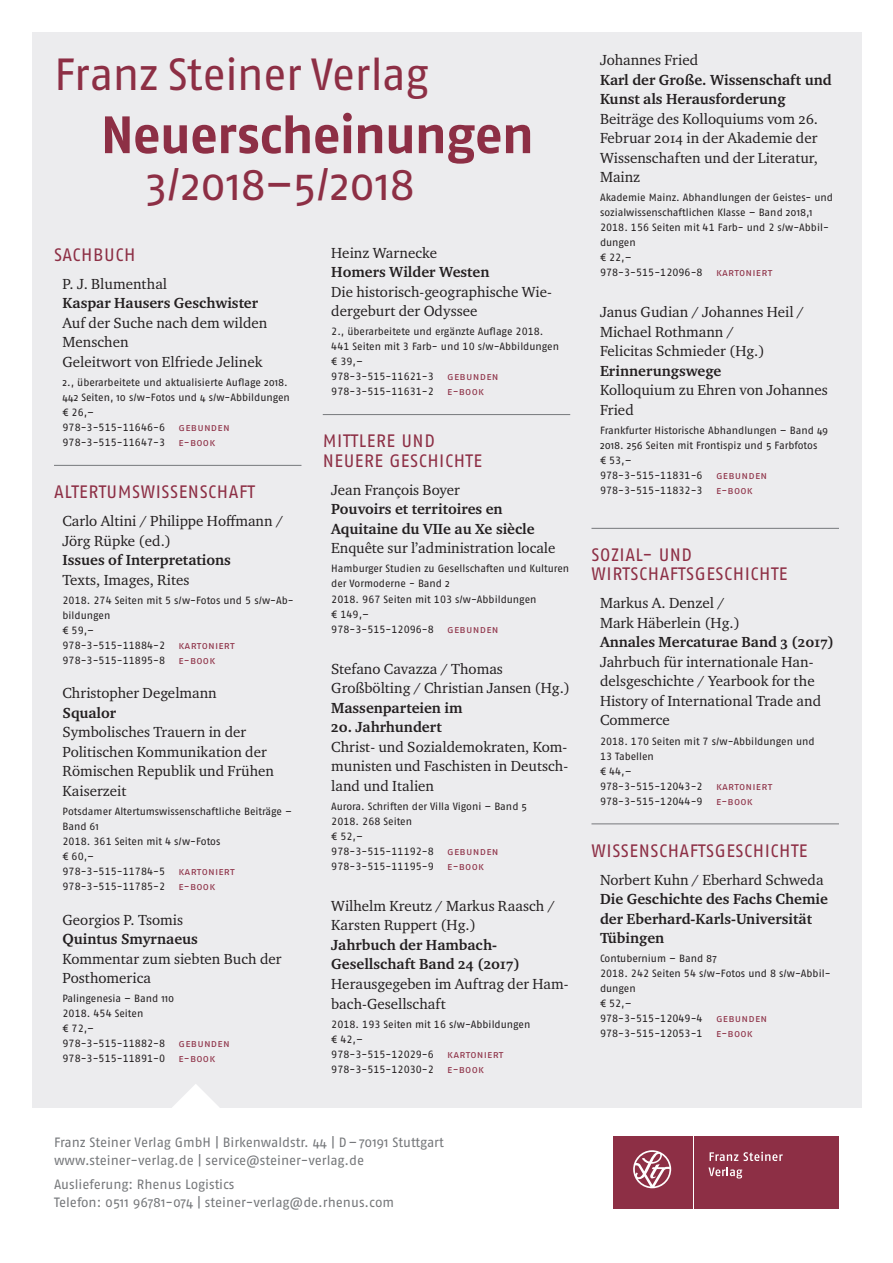
<style>
.page{position:relative;width:893px;height:1263px;background:#fff}
.page>*{position:absolute;margin:0;border:0;box-sizing:border-box;transform-origin:0 0}
.t1{font:700 52.5px "Fago Pro";letter-spacing:-.02em;color:#8d2f45}
.t2{font:45px "Fago Pro";letter-spacing:-.02em;color:#8d2f45}
.t3{font:18px/19.5px "Fago Pro";letter-spacing:.03em;color:#8d2f45}
.t4{font:15px/19.5px "Charter ITC Pro";color:#231f20}
.t5{font:700 15px/19.5px "Charter ITC Pro";color:#231f20}
.t6{font:13.5px/18px "Fago Pro";letter-spacing:-.005em;color:#76787b}
.t7{font:10.5px/15px "Fago Pro";color:#231f20}
.t8{font:10.5px "Fago Pro";letter-spacing:.02em;color:#8d2f45}
</style>
<div class="page">
<div style="left:32px;top:32px;width:829px;height:1076px;background:#ececee"></div>
<svg style="left:172px;top:1084px;width:47px;height:24px"></svg>
<div style="left:614px;top:1136px;width:79px;height:73px;background:#8d2f45"></div>
<div style="left:694px;top:1136px;width:145px;height:73px;background:#8d2f45"></div>
<svg style="left:710px;top:1152px;width:73px;height:9px"></svg>
<svg style="left:708px;top:1167px;width:34px;height:11px"></svg>
<svg style="left:633px;top:1150px;width:38px;height:39px"></svg>
<hr style="left:54px;top:465px;width:247px;height:1px;background:#76787b">
<hr style="left:323px;top:414px;width:247px;height:1px;background:#76787b">
<hr style="left:591px;top:528px;width:248px;height:1px;background:#76787b">
<hr style="left:591px;top:823px;width:248px;height:1px;background:#76787b">
<h2 class="t2" style="left:54px;top:47px;width:376px">Franz Steiner Verlag</h2>
<h1 class="t1" style="left:101px;top:103px;width:435px">Neuerscheinungen</h1>
<h2 class="t2" style="left:146px;top:158px;width:271px">3/2018–5/2018</h2>
<h3 class="t3" style="left:54px;top:245px;width:83px">SACHBUCH</h3>
<h3 class="t4" style="left:63px;top:274px;width:106px">P. J. Blumenthal</h3>
<h3 class="t5" style="left:63px;top:294px;width:197px">Kaspar Hausers Geschwister</h3>
<h3 class="t4" style="left:63px;top:313px;width:206px">Auf der Suche nach dem wilden<br>Menschen<br>Geleitwort von Elfriede Jelinek</h3>
<p class="t7" style="left:63px;top:375px;width:229px">2., überarbeitete und aktualisierte Auflage 2018.<br>442 Seiten, 10 s/w-Fotos und 4 s/w-Abbildungen € 26,–<br>978-3-515-11646-6</p>
<p class="t8" style="left:178px;top:421px;width:53px">gebunden</p>
<p class="t7" style="left:63px;top:435px;width:104px">978-3-515-11647-3</p>
<p class="t8" style="left:178px;top:436px;width:38px">e-Book</p>
<h3 class="t3" style="left:54px;top:482px;width:202px">ALTERTUMSWISSENSCHAFT</h3>
<h3 class="t4" style="left:63px;top:511px;width:222px">Carlo Altini / Philippe Hoffmann /<br>Jörg Rüpke (ed.)</h3>
<h3 class="t5" style="left:63px;top:550px;width:170px">Issues of Interpretations</h3>
<h3 class="t4" style="left:63px;top:569px;width:128px">Texts, Images, Rites</h3>
<p class="t7" style="left:63px;top:593px;width:233px">2018. 274 Seiten mit 5 s/w-Fotos und 5 s/w-Ab&shy;bildungen<br>€ 59,–<br>978-3-515-11884-2</p>
<p class="t8" style="left:178px;top:639px;width:58px">kartoniert</p>
<p class="t7" style="left:63px;top:653px;width:104px">978-3-515-11895-8</p>
<p class="t8" style="left:178px;top:654px;width:38px">e-Book</p>
<h3 class="t4" style="left:63px;top:683px;width:156px">Christopher Degelmann</h3>
<h3 class="t5" style="left:63px;top:703px;width:55px">Squalor</h3>
<h3 class="t4" style="left:63px;top:722px;width:213px">Symbolisches Trauern in der<br>Politischen Kommunikation der<br>Römischen Republik und Frühen<br>Kaiserzeit</h3>
<p class="t7" style="left:63px;top:804px;width:231px">Potsdamer Altertumswissenschaftliche Beiträge –<br>Band 61<br>2018. 361 Seiten mit 4 s/w-Fotos<br>€ 60,–<br>978-3-515-11784-5</p>
<p class="t8" style="left:178px;top:865px;width:58px">kartoniert</p>
<p class="t7" style="left:63px;top:879px;width:104px">978-3-515-11785-2</p>
<p class="t8" style="left:178px;top:880px;width:38px">e-Book</p>
<h3 class="t4" style="left:63px;top:909px;width:122px">Georgios P. Tsomis</h3>
<h3 class="t5" style="left:63px;top:929px;width:137px">Quintus Smyrnaeus</h3>
<h3 class="t4" style="left:63px;top:948px;width:221px">Kommentar zum siebten Buch der<br>Posthomerica</h3>
<p class="t7" style="left:63px;top:991px;width:113px">Palingenesia – Band 110<br>2018. 454 Seiten<br>€ 72,–<br>978-3-515-11882-8</p>
<p class="t8" style="left:178px;top:1037px;width:53px">Gebunden</p>
<p class="t7" style="left:63px;top:1051px;width:104px">978-3-515-11891-0</p>
<p class="t8" style="left:178px;top:1052px;width:38px">e-Book</p>
<h3 class="t4" style="left:331px;top:243px;width:107px">Heinz Warnecke</h3>
<h3 class="t5" style="left:331px;top:262px;width:160px">Homers Wilder Westen</h3>
<h3 class="t4" style="left:331px;top:282px;width:222px">Die historisch-geographische Wie&shy;dergeburt der Odyssee</h3>
<p class="t7" style="left:331px;top:324px;width:229px">2., überarbeitete und ergänzte Auflage 2018.<br>441 Seiten mit 3 Farb- und 10 s/w-Abbildungen € 39,–<br>978-3-515-11621-3</p>
<p class="t8" style="left:447px;top:370px;width:53px">Gebunden</p>
<p class="t7" style="left:331px;top:384px;width:104px">978-3-515-11631-2</p>
<p class="t8" style="left:447px;top:385px;width:38px">e-Book</p>
<h3 class="t3" style="left:323px;top:431px;width:161px">MITTLERE UND<br>NEUERE GESCHICHTE</h3>
<h3 class="t4" style="left:331px;top:480px;width:130px">Jean François Boyer</h3>
<h3 class="t5" style="left:331px;top:499px;width:205px">Pouvoirs et territoires en<br>Aquitaine du VIIe au Xe siècle</h3>
<h3 class="t4" style="left:331px;top:538px;width:226px">Enquête sur l’administration locale</h3>
<p class="t7" style="left:331px;top:561px;width:239px">Hamburger Studien zu Gesellschaften und Kulturen der Vormoderne - Band 2<br>2018. 967 Seiten mit 103 s/w-Abbildungen<br>€ 149,–<br>978-3-515-12096-8</p>
<p class="t8" style="left:447px;top:622px;width:53px">gebunden</p>
<h3 class="t4" style="left:331px;top:658px;width:240px">Stefano Cavazza / Thomas<br>Großbölting / Christian Jansen (Hg.)</h3>
<h3 class="t5" style="left:331px;top:698px;width:133px">Massenparteien im</h3>
<h3 class="t5" style="left:331px;top:717px;width:112px">20. Jahrhundert</h3>
<h3 class="t4" style="left:331px;top:736px;width:238px;text-align:justify">Christ- und Sozialdemokraten, Kom&shy;munisten und Faschisten in Deutsch&shy;land und Italien</h3>
<p class="t7" style="left:331px;top:799px;width:197px">Aurora. Schriften der Villa Vigoni – Band 5<br>2018. 268 Seiten<br>€ 52,–<br>978-3-515-11192-8</p>
<p class="t8" style="left:447px;top:845px;width:53px">gebunden</p>
<p class="t7" style="left:331px;top:859px;width:104px">978-3-515-11195-9</p>
<p class="t8" style="left:447px;top:860px;width:38px">e-Book</p>
<h3 class="t4" style="left:331px;top:896px;width:225px">Wilhelm Kreutz / Markus Raasch /<br>Karsten Ruppert (Hg.)</h3>
<h3 class="t5" style="left:331px;top:935px;width:190px">Jahrbuch der Hambach-<br>Gesellschaft Band 24 (2017)</h3>
<h3 class="t4" style="left:331px;top:974px;width:239px">Herausgegeben im Auftrag der Ham&shy;bach-Gesellschaft</h3>
<p class="t7" style="left:331px;top:1016px;width:201px">2018. 193 Seiten mit 16 s/w-Abbildungen € 42,–<br>978-3-515-12029-6</p>
<p class="t8" style="left:447px;top:1048px;width:58px">kartoniert</p>
<p class="t7" style="left:331px;top:1061px;width:104px">978-3-515-12030-2</p>
<p class="t8" style="left:447px;top:1063px;width:38px">e-Book</p>
<h3 class="t4" style="left:600px;top:50px;width:100px">Johannes Fried</h3>
<h3 class="t5" style="left:600px;top:70px;width:233px">Karl der Große. Wissenschaft und<br>Kunst als Herausforderung</h3>
<h3 class="t4" style="left:600px;top:108px;width:220px;text-align:justify">Beiträge des Kolloquiums vom 26.<br>Februar 2014 in der Akademie der Wissenschaften und der Literatur, Mainz</h3>
<p class="t7" style="left:600px;top:190px;width:235px">Akademie Mainz. Abhandlungen der Geistes- und sozialwissenschaftlichen Klasse – Band 2018,1<br>2018. 156 Seiten mit 41 Farb- und 2 s/w-Abbil&shy;dungen<br>€ 22,–<br>978-3-515-12096-8</p>
<p class="t8" style="left:716px;top:266px;width:58px">kartoniert</p>
<h3 class="t4" style="left:600px;top:302px;width:206px">Janus Gudian / Johannes Heil /<br>Michael Rothmann /<br>Felicitas Schmieder (Hg.)</h3>
<h3 class="t5" style="left:600px;top:361px;width:123px">Erinnerungswege</h3>
<h3 class="t4" style="left:600px;top:380px;width:229px">Kolloquium zu Ehren von Johannes<br>Fried</h3>
<p class="t7" style="left:600px;top:423px;width:230px">Frankfurter Historische Abhandlungen – Band 49<br>2018. 256 Seiten mit Frontispiz und 5 Farbfotos<br>€ 53,–<br>978-3-515-11831-6</p>
<p class="t8" style="left:716px;top:469px;width:53px">Gebunden</p>
<p class="t7" style="left:600px;top:483px;width:104px">978-3-515-11832-3</p>
<p class="t8" style="left:716px;top:484px;width:38px">e-Book</p>
<h3 class="t3" style="left:592px;top:545px;width:198px">SOZIAL- UND<br>WIRTSCHAFTSGESCHICHTE</h3>
<h3 class="t4" style="left:600px;top:593px;width:141px">Markus A. Denzel /<br>Mark Häberlein (Hg.)</h3>
<h3 class="t5" style="left:600px;top:633px;width:236px">Annales Mercaturae Band 3 (2017)</h3>
<h3 class="t4" style="left:600px;top:652px;width:223px">Jahrbuch für internationale Han&shy;delsgeschichte / Yearbook for the<br>History of International Trade and<br>Commerce</h3>
<p class="t7" style="left:600px;top:733px;width:216px">2018. 170 Seiten mit 7 s/w-Abbildungen und<br>13 Tabellen<br>€ 44,–<br>978-3-515-12043-2</p>
<p class="t8" style="left:716px;top:780px;width:58px">kartoniert</p>
<p class="t7" style="left:600px;top:793px;width:104px">978-3-515-12044-9</p>
<p class="t8" style="left:716px;top:795px;width:38px">e-Book</p>
<h3 class="t3" style="left:592px;top:840px;width:217px">WISSENSCHAFTSGESCHICHTE</h3>
<h3 class="t4" style="left:600px;top:869px;width:225px">Norbert Kuhn / Eberhard Schweda</h3>
<h3 class="t5" style="left:600px;top:889px;width:229px">Die Geschichte des Fachs Chemie der Eberhard-Karls-Universität<br>Tübingen</h3>
<p class="t7" style="left:600px;top:951px;width:232px">Contubernium – Band 87<br>2018. 242 Seiten 54 s/w-Fotos und 8 s/w-Abbil&shy;dungen<br>€ 52,–<br>978-3-515-12049-4</p>
<p class="t8" style="left:716px;top:1012px;width:53px">gebunden</p>
<p class="t7" style="left:600px;top:1026px;width:104px">978-3-515-12053-1</p>
<p class="t8" style="left:716px;top:1027px;width:38px">e-Book</p>
<p class="t6" style="left:54px;top:1133px;width:391px">Franz Steiner Verlag GmbH | Birkenwaldstr. 44 | D–70191 Stuttgart www.steiner-verlag.de | service@steiner-verlag.de</p>
<p class="t6" style="left:54px;top:1175px;width:342px">Auslieferung: Rhenus Logistics<br>Telefon: 0511 96781-074 | steiner-verlag@de.rhenus.com</p>
</div>
